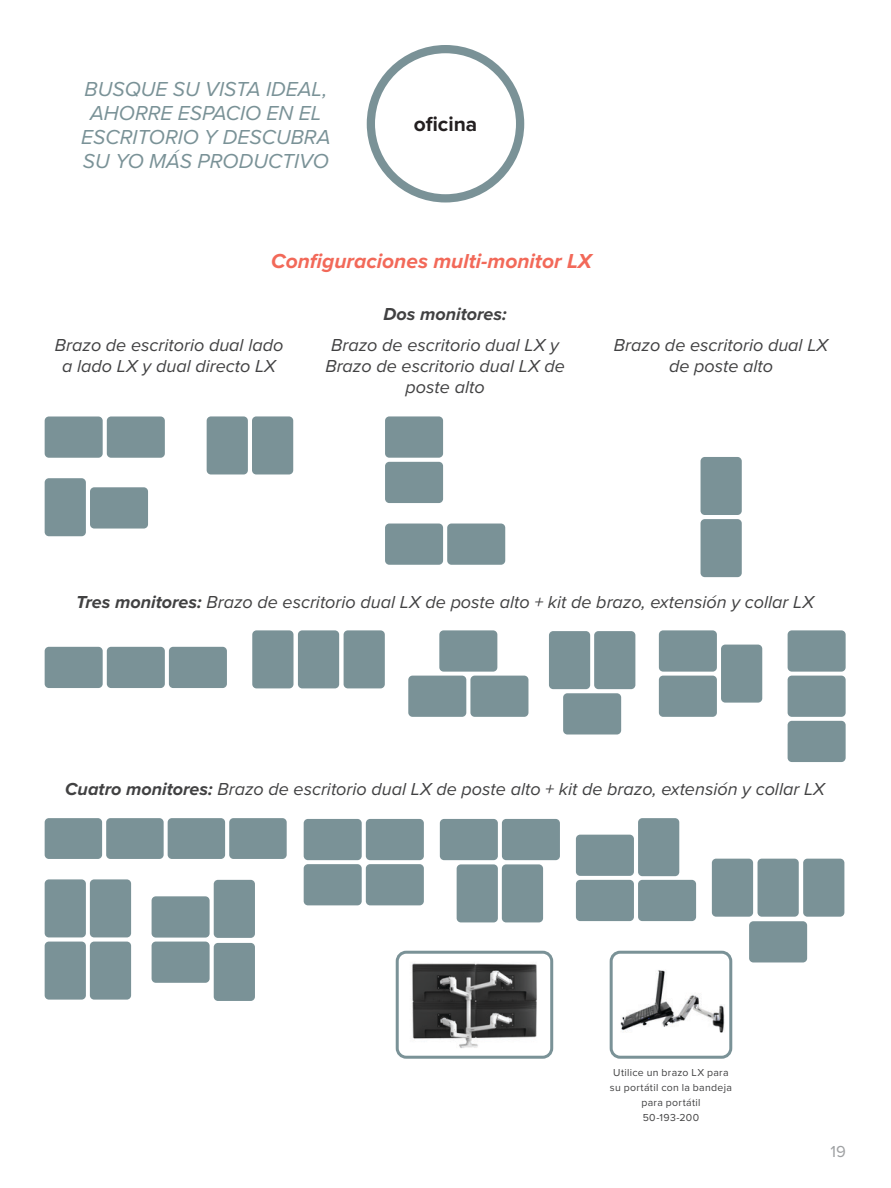
<style>
.page{position:relative;width:891px;height:1188px;background:#fff}
.page>*{position:absolute;margin:0;border:0;box-sizing:border-box;transform-origin:0 0}
.t1{font:italic 21px/24px "Proxima Nova";color:#7a9297;text-align:center}
.t2{font:italic 700 21px "Proxima Nova";color:#f26959}
.t3{font:700 21px "Proxima Nova";color:#231f20}
.t4{font:italic 18px/21px "Proxima Nova";color:#414142;text-align:center}
.t5{font:italic 700 18px "Proxima Nova";color:#414142}
.t6{font:16.5px "Proxima Nova";color:#9ea0a2}
.t7{font:10.5px/15px "Proxima Nova";letter-spacing:.03em;color:#414142;text-align:center}
.s1{font-weight:700}
</style>
<div class="page">
<div style="left:367px;top:45px;width:157px;height:158px;border:8px solid #7a9297;border-radius:50%"></div>
<div style="left:45px;top:417px;width:58px;height:41px;background:#7a9297;border-radius:4px"></div>
<div style="left:107px;top:417px;width:58px;height:41px;background:#7a9297;border-radius:4px"></div>
<div style="left:207px;top:416px;width:41px;height:58px;background:#7a9297;border-radius:4px"></div>
<div style="left:252px;top:416px;width:41px;height:58px;background:#7a9297;border-radius:4px"></div>
<div style="left:45px;top:478px;width:41px;height:58px;background:#7a9297;border-radius:4px"></div>
<div style="left:90px;top:487px;width:58px;height:42px;background:#7a9297;border-radius:4px"></div>
<div style="left:385px;top:416px;width:58px;height:42px;background:#7a9297;border-radius:4px"></div>
<div style="left:385px;top:462px;width:58px;height:41px;background:#7a9297;border-radius:4px"></div>
<div style="left:701px;top:457px;width:41px;height:58px;background:#7a9297;border-radius:4px"></div>
<div style="left:701px;top:519px;width:41px;height:58px;background:#7a9297;border-radius:4px"></div>
<div style="left:385px;top:524px;width:58px;height:41px;background:#7a9297;border-radius:4px"></div>
<div style="left:447px;top:524px;width:58px;height:41px;background:#7a9297;border-radius:4px"></div>
<div style="left:45px;top:647px;width:58px;height:41px;background:#7a9297;border-radius:4px"></div>
<div style="left:107px;top:647px;width:58px;height:41px;background:#7a9297;border-radius:4px"></div>
<div style="left:169px;top:647px;width:58px;height:41px;background:#7a9297;border-radius:4px"></div>
<div style="left:252px;top:630px;width:42px;height:58px;background:#7a9297;border-radius:4px"></div>
<div style="left:298px;top:630px;width:41px;height:58px;background:#7a9297;border-radius:4px"></div>
<div style="left:344px;top:630px;width:41px;height:58px;background:#7a9297;border-radius:4px"></div>
<div style="left:659px;top:630px;width:58px;height:42px;background:#7a9297;border-radius:4px"></div>
<div style="left:659px;top:676px;width:58px;height:41px;background:#7a9297;border-radius:4px"></div>
<div style="left:721px;top:645px;width:41px;height:58px;background:#7a9297;border-radius:4px"></div>
<div style="left:788px;top:630px;width:58px;height:42px;background:#7a9297;border-radius:4px"></div>
<div style="left:788px;top:676px;width:58px;height:41px;background:#7a9297;border-radius:4px"></div>
<div style="left:788px;top:721px;width:58px;height:41px;background:#7a9297;border-radius:4px"></div>
<div style="left:408px;top:676px;width:58px;height:41px;background:#7a9297;border-radius:4px"></div>
<div style="left:439px;top:630px;width:58px;height:42px;background:#7a9297;border-radius:4px"></div>
<div style="left:470px;top:676px;width:58px;height:41px;background:#7a9297;border-radius:4px"></div>
<div style="left:549px;top:631px;width:41px;height:58px;background:#7a9297;border-radius:4px"></div>
<div style="left:594px;top:631px;width:41px;height:58px;background:#7a9297;border-radius:4px"></div>
<div style="left:563px;top:693px;width:58px;height:42px;background:#7a9297;border-radius:4px"></div>
<div style="left:304px;top:819px;width:58px;height:41px;background:#7a9297;border-radius:4px"></div>
<div style="left:304px;top:864px;width:58px;height:41px;background:#7a9297;border-radius:4px"></div>
<div style="left:366px;top:819px;width:58px;height:41px;background:#7a9297;border-radius:4px"></div>
<div style="left:366px;top:864px;width:58px;height:41px;background:#7a9297;border-radius:4px"></div>
<div style="left:90px;top:879px;width:41px;height:58px;background:#7a9297;border-radius:4px"></div>
<div style="left:90px;top:942px;width:41px;height:58px;background:#7a9297;border-radius:4px"></div>
<div style="left:45px;top:879px;width:41px;height:58px;background:#7a9297;border-radius:4px"></div>
<div style="left:45px;top:942px;width:41px;height:58px;background:#7a9297;border-radius:4px"></div>
<div style="left:440px;top:819px;width:58px;height:41px;background:#7a9297;border-radius:4px"></div>
<div style="left:502px;top:819px;width:58px;height:41px;background:#7a9297;border-radius:4px"></div>
<div style="left:502px;top:864px;width:41px;height:58px;background:#7a9297;border-radius:4px"></div>
<div style="left:457px;top:864px;width:41px;height:58px;background:#7a9297;border-radius:4px"></div>
<div style="left:576px;top:835px;width:58px;height:41px;background:#7a9297;border-radius:4px"></div>
<div style="left:576px;top:880px;width:58px;height:41px;background:#7a9297;border-radius:4px"></div>
<div style="left:638px;top:818px;width:41px;height:58px;background:#7a9297;border-radius:4px"></div>
<div style="left:638px;top:880px;width:58px;height:41px;background:#7a9297;border-radius:4px"></div>
<div style="left:152px;top:896px;width:58px;height:42px;background:#7a9297;border-radius:4px"></div>
<div style="left:152px;top:942px;width:58px;height:41px;background:#7a9297;border-radius:4px"></div>
<div style="left:214px;top:880px;width:41px;height:58px;background:#7a9297;border-radius:4px"></div>
<div style="left:214px;top:943px;width:41px;height:58px;background:#7a9297;border-radius:4px"></div>
<div style="left:45px;top:818px;width:57px;height:41px;background:#7a9297;border-radius:4px"></div>
<div style="left:106px;top:818px;width:58px;height:41px;background:#7a9297;border-radius:4px"></div>
<div style="left:168px;top:818px;width:57px;height:41px;background:#7a9297;border-radius:4px"></div>
<div style="left:229px;top:818px;width:58px;height:41px;background:#7a9297;border-radius:4px"></div>
<div style="left:712px;top:859px;width:41px;height:58px;background:#7a9297;border-radius:4px"></div>
<div style="left:758px;top:859px;width:41px;height:58px;background:#7a9297;border-radius:4px"></div>
<div style="left:803px;top:859px;width:41px;height:58px;background:#7a9297;border-radius:4px"></div>
<div style="left:749px;top:921px;width:58px;height:41px;background:#7a9297;border-radius:4px"></div>
<img style="left:620px;top:970px;width:105px;height:63px">
<div style="left:610px;top:951px;width:122px;height:108px;border:3px solid #7a9297;border-radius:9px"></div>
<img style="left:411px;top:963px;width:126px;height:85px">
<div style="left:396px;top:951px;width:157px;height:108px;border:3px solid #7a9297;border-radius:9px"></div>
<p class="t1" style="left:81px;top:77px;width:251px">BUSQUE SU VISTA IDEAL,<br>AHORRE ESPACIO EN EL<br>ESCRITORIO Y DESCUBRA<br>SU YO MÁS PRODUCTIVO</p>
<p class="t3" style="left:414px;top:111px;width:65px">oficina</p>
<p class="t2" style="left:271px;top:249px;width:322px">Configuraciones multi-monitor LX</p>
<p class="t5" style="left:384px;top:303px;width:125px">Dos monitores:</p>
<p class="t4" style="left:325px;top:335px;width:241px">Brazo de escritorio dual LX y<br>Brazo de escritorio dual LX de poste alto</p>
<p class="t4" style="left:55px;top:335px;width:230px">Brazo de escritorio dual lado a lado LX y dual directo LX</p>
<p class="t4" style="left:614px;top:335px;width:216px">Brazo de escritorio dual LX de poste alto</p>
<p class="t4" style="left:76px;top:592px;width:739px"><span class="s1">Tres monitores:</span> Brazo de escritorio dual LX de poste alto + kit de brazo, extensión y collar LX</p>
<p class="t4" style="left:65px;top:779px;width:761px"><span class="s1">Cuatro monitores:</span> Brazo de escritorio dual LX de poste alto + kit de brazo, extensión y collar LX</p>
<p class="t7" style="left:610px;top:1065px;width:124px">Utilice un brazo LX para su portátil con la bandeja para portátil<br>50-193-200</p>
<p class="t6" style="left:830px;top:1142px;width:17px">19</p>
</div>
